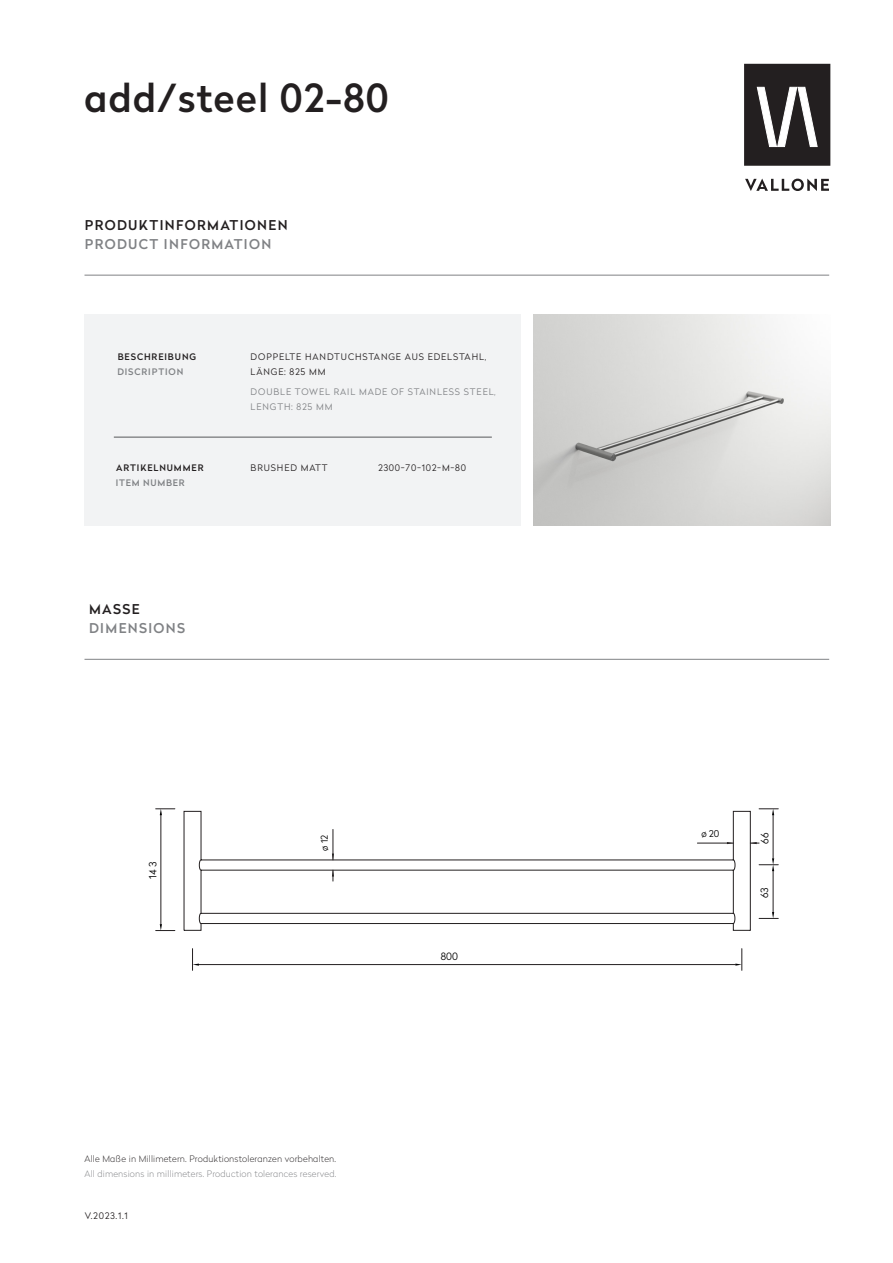
<style>
.page{position:relative;width:893px;height:1263px;background:#fff}
.page>*{position:absolute;margin:0;border:0;box-sizing:border-box;transform-origin:0 0}
.t1{font:500 38.55px "Radikal";letter-spacing:.03em;color:#231f20}
.Überschrift_EN{font:500 13.5px "Radikal";letter-spacing:.1em;color:#808285}
.Überschrift_DE{font:500 13.5px "Radikal";letter-spacing:.1em;color:#231f20}
.t2{font:300 10.2px "Radikal";color:#000001}
.t3{font:300 10.05px "Radikal";color:#000001}
.t4{font:300 9.3px "Radikal";color:#000001}
.Produktbeschreibung{font:300 9px "Radikal";letter-spacing:.1em;color:#231f20}
.t5{font:100 9px "Radikal";letter-spacing:.02em;color:#808285}
.t6{font:100 9px "Radikal";letter-spacing:.02em;color:#231f20}
.Produktbeschreibung-2{font:300 9px "Radikal";letter-spacing:.1em;color:#808285}
.t7{font:500 9px "Radikal";letter-spacing:.1em;color:#231f20}
.t8{font:500 9px "Radikal";letter-spacing:.09em;color:#808285}
.Produktbeschreibung-3{font:300 9px "Radikal";letter-spacing:.08em;color:#231f20}
.s1{font-size:10.05px}
</style>
<div class="page">
<svg style="left:745px;top:179px;width:84px;height:12px"></svg>
<div style="left:745px;top:65px;width:84px;height:99px;background:#231f20"></div>
<div style="left:744px;top:64px;width:86px;height:102px;border:3px solid #231f20"></div>
<svg style="left:757px;top:87px;width:61px;height:60px"></svg>
<hr style="left:84px;top:275px;width:745px;height:1px;background:#808285">
<div style="left:84px;top:315px;width:437px;height:211px;background:#f2f3f4"></div>
<hr style="left:114px;top:437px;width:378px;height:1px;background:#57585a">
<img style="left:533px;top:315px;width:297px;height:211px">
<hr style="left:84px;top:659px;width:745px;height:1px;background:#808285">
<hr style="left:199px;top:964px;width:536px;height:1px;background:#231f20">
<svg style="left:192px;top:949px;width:7px;height:21px"></svg>
<svg style="left:735px;top:949px;width:8px;height:21px"></svg>
<hr style="left:161px;top:815px;width:1px;height:109px;background:#231f20">
<svg style="left:156px;top:808px;width:19px;height:7px"></svg>
<svg style="left:156px;top:924px;width:19px;height:7px"></svg>
<hr style="left:773px;top:815px;width:1px;height:43px;background:#231f20">
<svg style="left:759px;top:808px;width:19px;height:7px"></svg>
<hr style="left:773px;top:871px;width:1px;height:41px;background:#231f20">
<svg style="left:759px;top:912px;width:19px;height:7px"></svg>
<svg style="left:759px;top:858px;width:19px;height:13px"></svg>
<svg style="left:751px;top:842px;width:8px;height:2px"></svg>
<svg style="left:184px;top:811px;width:567px;height:120px"></svg>
<p class="t1" style="left:84px;top:70px;width:306px">add/steel 02-80</p>
<p class="Überschrift_DE" style="left:85px;top:215px;width:204px">PRODUKTINFORMATIONEN</p>
<p class="Überschrift_EN" style="left:85px;top:235px;width:188px">PRODUCT INFORMATION</p>
<p class="t7" style="left:118px;top:351px;width:80px">BESCHREIBUNG</p>
<p class="t8" style="left:118px;top:366px;width:67px">DISCRIPTION</p>
<p class="t7" style="left:116px;top:461px;width:89px">ARTIKELNUMMER</p>
<p class="t8" style="left:116px;top:476px;width:70px">ITEM NUMBER</p>
<p class="Überschrift_DE" style="left:89px;top:599px;width:52px">MASSE</p>
<p class="Überschrift_EN" style="left:89px;top:618px;width:98px">DIMENSIONS</p>
<p class="Produktbeschreibung" style="left:251px;top:351px;width:237px">DOPPELTE HANDTUCHSTANGE AUS EDELSTAHL,</p>
<p class="Produktbeschreibung" style="left:251px;top:366px;width:77px">LÄNGE: 825 MM</p>
<p class="Produktbeschreibung-2" style="left:251px;top:385px;width:247px">DOUBLE TOWEL RAIL MADE OF STAINLESS STEEL,</p>
<p class="Produktbeschreibung-2" style="left:251px;top:400px;width:84px">LENGTH: 825 MM</p>
<p class="Produktbeschreibung" style="left:251px;top:461px;width:79px">BRUSHED MATT</p>
<p class="Produktbeschreibung-3" style="left:378px;top:461px;width:90px">2300-70-102-M-80</p>
<p class="t2" style="left:146px;top:879px;width:18px;rotate:-90deg">14 <span class="s1">3</span></p>
<p class="t4" style="left:701px;top:827px;width:19px">ø 20</p>
<p class="t4" style="left:318px;top:851px;width:17px;rotate:-90deg">ø 12</p>
<p class="t2" style="left:757px;top:844px;width:13px;rotate:-90deg">66</p>
<p class="t3" style="left:441px;top:949px;width:19px">800</p>
<p class="t3" style="left:757px;top:898px;width:12px;rotate:-90deg">63</p>
<p class="t6" style="left:84px;top:1152px;width:253px">Alle Maße in Millimetern. Produktionstoleranzen vorbehalten.</p>
<p class="t5" style="left:84px;top:1167px;width:253px">All dimensions in millimeters. Production tolerances reserved.</p>
<p class="Produktbeschreibung" style="left:85px;top:1209px;width:45px">V.2023.1.1</p>
</div>
